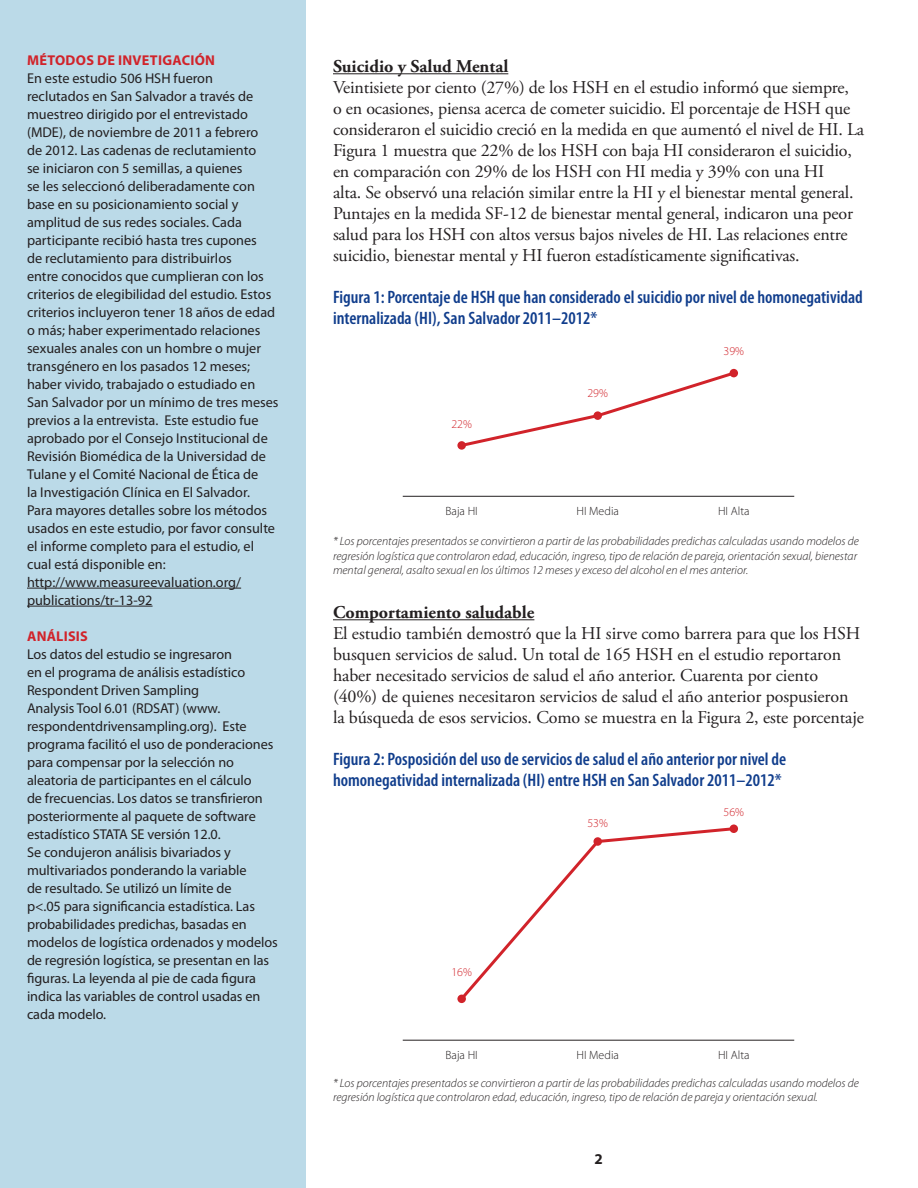
<style>
.page{position:relative;width:918px;height:1188px;background:#fff}
.page>*{position:absolute;margin:0;border:0;box-sizing:border-box;transform-origin:0 0}
.body_text{font:18px/21px "Adobe Garamond Pro";letter-spacing:-.01em;color:#231f20}
.body_text_bold{font:600 condensed 18px/21px "Myriad Pro";color:#103d8c}
.body_bold_2{font:700 18px "Adobe Garamond Pro";color:#231f20}
.body_text-2{font:700 15px "Myriad Pro";color:#231f20}
.body_text-3{font:14.25px/18px "Myriad Pro";color:#231f20}
.body_text-4{font:700 14.25px "Myriad Pro";letter-spacing:.02em;color:#d1232a}
.body_text-5{font:italic 300 12px/14.4px "Myriad Pro";color:#231f20}
.t1{font:300 12px "Myriad Pro";color:#231f20}
.t2{font:300 12px "Myriad Pro";color:#d1232a}
</style>
<div class="page">
<div style="left:0;top:0;width:306px;height:1188px;background:#bbdae8"></div>
<hr style="left:333px;top:73px;width:175px;height:1px;background:#231f20">
<hr style="left:403px;top:496px;width:391px;height:1px;background:#231f20">
<svg style="left:458px;top:369px;width:280px;height:80px"></svg>
<hr style="left:403px;top:1040px;width:391px;height:1px;background:#231f20">
<svg style="left:457px;top:825px;width:280px;height:178px"></svg>
<hr style="left:27px;top:588px;width:214px;height:1px;background:#231f20">
<hr style="left:27px;top:606px;width:126px;height:1px;background:#231f20">
<hr style="left:333px;top:619px;width:201px;height:1px;background:#231f20">
<p class="body_text-4" style="left:27px;top:51px;width:189px">MÉTODOS DE INVETIGACIÓN</p>
<p class="body_text-3" style="left:27px;top:69px;width:253px">En este estudio 506 HSH fueron reclutados en San Salvador a través de muestreo dirigido por el entrevistado (MDE), de noviembre de 2011 a febrero<br>de 2012. Las cadenas de reclutamiento<br>se iniciaron con 5 semillas, a quienes<br>se les seleccionó deliberadamente con base en su posicionamiento social y amplitud de sus redes sociales. Cada participante recibió hasta tres cupones<br>de reclutamiento para distribuirlos<br>entre conocidos que cumplieran con los criterios de elegibilidad del estudio. Estos criterios incluyeron tener 18 años de edad o más; haber experimentado relaciones sexuales anales con un hombre o mujer transgénero en los pasados 12 meses; haber vivido, trabajado o estudiado en San Salvador por un mínimo de tres meses previos a la entrevista. Este estudio fue aprobado por el Consejo Institucional de Revisión Biomédica de la Universidad de Tulane y el Comité Nacional de Ética de<br>la Investigación Clínica en El Salvador.<br>Para mayores detalles sobre los métodos usados en este estudio, por favor consulte el informe completo para el estudio, el cual está disponible en:</p>
<p class="body_text-3" style="left:27px;top:573px;width:216px">http://www.measureevaluation.org/ publications/tr-13-92</p>
<p class="body_text-4" style="left:27px;top:627px;width:62px">ANÁLISIS</p>
<p class="body_text-3" style="left:27px;top:645px;width:252px">Los datos del estudio se ingresaron<br>en el programa de análisis estadístico Respondent Driven Sampling<br>Analysis Tool 6.01 (RDSAT) (www. respondentdrivensampling.org). Este programa facilitó el uso de ponderaciones para compensar por la selección no aleatoria de participantes en el cálculo<br>de frecuencias. Los datos se transfirieron posteriormente al paquete de software estadístico STATA SE versión 12.0.<br>Se condujeron análisis bivariados y multivariados ponderando la variable<br>de resultado. Se utilizó un límite de<br>p&lt;.05 para significancia estadística. Las probabilidades predichas, basadas en modelos de logística ordenados y modelos de regresión logística, se presentan en las figuras. La leyenda al pie de cada figura indica las variables de control usadas en cada modelo.</p>
<p class="body_bold_2" style="left:333px;top:56px;width:177px">Suicidio y Salud Mental</p>
<p class="body_text" style="left:333px;top:77px;width:533px">Veintisiete por ciento (27%) de los HSH en el estudio informó que siempre,<br>o en ocasiones, piensa acerca de cometer suicidio. El porcentaje de HSH que consideraron el suicidio creció en la medida en que aumentó el nivel de HI. La Figura 1 muestra que 22% de los HSH con baja HI consideraron el suicidio, en comparación con 29% de los HSH con HI media y 39% con una HI<br>alta. Se observó una relación similar entre la HI y el bienestar mental general.<br>Puntajes en la medida SF-12 de bienestar mental general, indicaron una peor salud para los HSH con altos versus bajos niveles de HI. Las relaciones entre suicidio, bienestar mental y HI fueron estadísticamente significativas.</p>
<p class="body_text_bold" style="left:333px;top:286px;width:531px">Figura 1: Porcentaje de HSH que han considerado el suicidio por nivel de homonegatividad internalizada (HI), San Salvador 2011–2012*</p>
<p class="t2" style="left:451px;top:417px;width:22px">22%</p>
<p class="t2" style="left:587px;top:386px;width:22px">29%</p>
<p class="t2" style="left:724px;top:344px;width:22px">39%</p>
<p class="t1" style="left:446px;top:504px;width:34px">Baja HI</p>
<p class="t1" style="left:577px;top:504px;width:44px">HI Media</p>
<p class="t1" style="left:718px;top:504px;width:33px">HI Alta</p>
<p class="body_text-5" style="left:333px;top:534px;width:527px">* Los porcentajes presentados se convirtieron a partir de las probabilidades predichas calculadas usando modelos de regresión logística que controlaron edad, educación, ingreso, tipo de relación de pareja, orientación sexual, bienestar mental general, asalto sexual en los últimos 12 meses y exceso del alcohol en el mes anterior.</p>
<p class="body_bold_2" style="left:333px;top:602px;width:203px">Comportamiento saludable</p>
<p class="body_text" style="left:333px;top:623px;width:532px">El estudio también demostró que la HI sirve como barrera para que los HSH busquen servicios de salud. Un total de 165 HSH en el estudio reportaron haber necesitado servicios de salud el año anterior. Cuarenta por ciento (40%) de quienes necesitaron servicios de salud el año anterior pospusieron la búsqueda de esos servicios. Como se muestra en la Figura 2, este porcentaje</p>
<p class="body_text_bold" style="left:333px;top:748px;width:455px">Figura 2: Posposición del uso de servicios de salud el año anterior por nivel de homonegatividad internalizada (HI) entre HSH en San Salvador 2011–2012*</p>
<p class="t2" style="left:451px;top:964px;width:22px">16%</p>
<p class="t2" style="left:587px;top:816px;width:22px">53%</p>
<p class="t2" style="left:724px;top:805px;width:22px">56%</p>
<p class="t1" style="left:446px;top:1048px;width:34px">Baja HI</p>
<p class="t1" style="left:577px;top:1048px;width:44px">HI Media</p>
<p class="t1" style="left:718px;top:1048px;width:33px">HI Alta</p>
<p class="body_text-5" style="left:333px;top:1075px;width:527px">* Los porcentajes presentados se convirtieron a partir de las probabilidades predichas calculadas usando modelos de regresión logística que controlaron edad, educación, ingreso, tipo de relación de pareja y orientación sexual.</p>
<p class="body_text-2" style="left:594px;top:1149px;width:10px">2</p>
</div>
